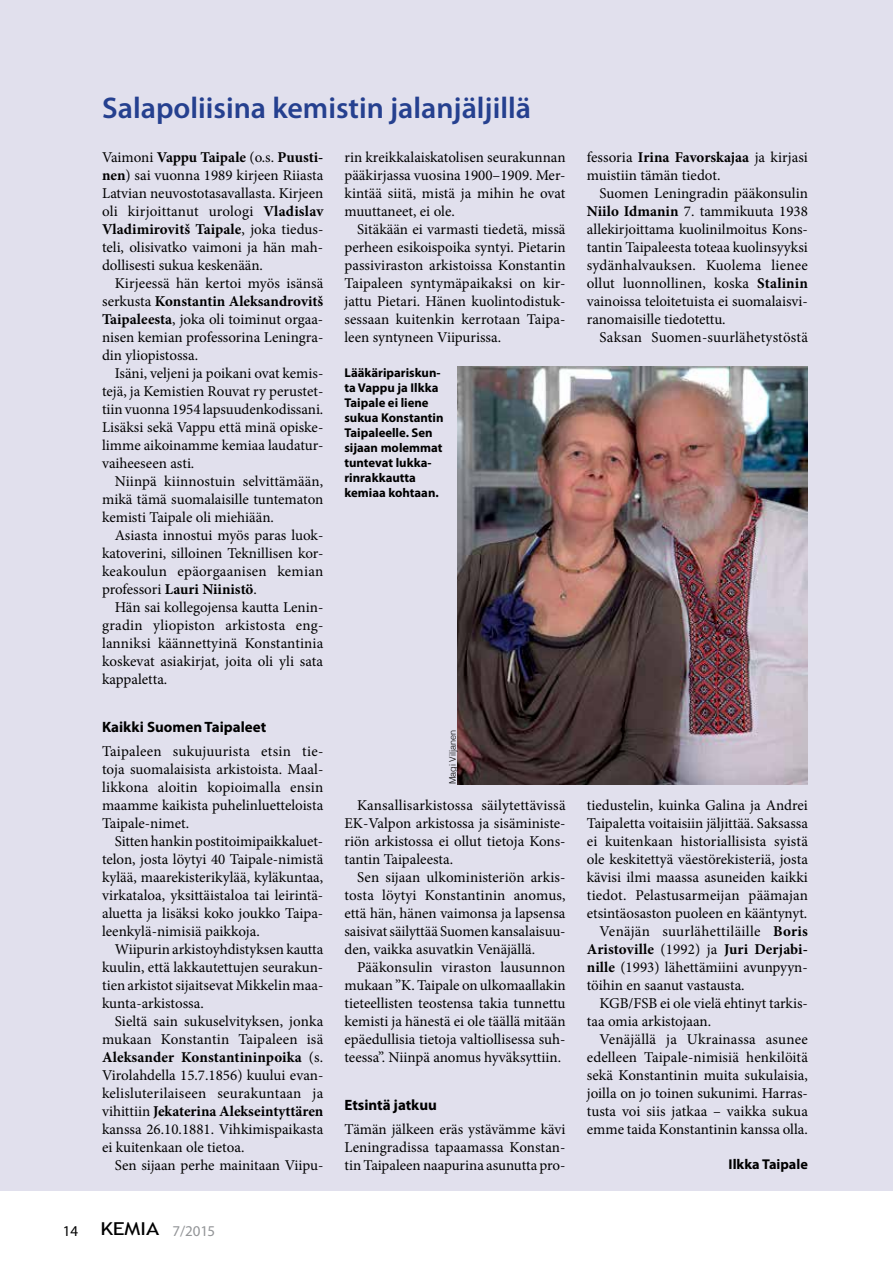
<style>
.page{position:relative;width:893px;height:1263px;background:#fff}
.page>*{position:absolute;margin:0;border:0;box-sizing:border-box;transform-origin:0 0}
.t1{font:600 30px "Myriad Pro";color:#25408f}
.t2{font:15px/18px "Minion Pro";color:#000;text-align:justify}
.t3{font:700 15px "Myriad Pro";color:#000}
.t4{font:700 15px "Minion Pro";letter-spacing:.005em;color:#000}
.t5{font:15px "Minion Pro";letter-spacing:.02em;color:#000}
.t6{font:15px "Myriad Pro";color:#939598}
.t7{font:15px "Myriad Pro";color:#000}
.t8{font:700 14.25px "Myriad Pro";color:#000}
.t9{font:700 12.75px/15px "Myriad Pro";color:#000}
.t10{font:300 9px "Helvetica";color:#000}
.s1{font-weight:700}
.s2{font-family:"Trebuchet MS";font-size:17.85px;color:#000}
.s3{font-weight:400}
</style>
<div class="page">
<div style="left:0;top:0;width:893px;height:1190px;background:#e1e0ed"></div>
<img style="left:458px;top:367px;width:350px;height:417px">
<h1 class="t1" style="left:102px;top:91px;width:430px">Salapoliisina kemistin jalanjäljillä</h1>
<p class="t2" style="left:344px;top:148px;width:223px">rin kreikkalaiskatolisen seurakunnan pääkirjassa vuosina 1900–1909. Mer&shy;kintää siitä, mistä ja mihin he ovat muuttaneet, ei ole.</p>
<p class="t2" style="left:344px;top:220px;width:223px;text-indent:13px">Sitäkään ei varmasti tiedetä, missä perheen esikoispoika syntyi. Pietarin passiviraston arkistoissa Konstantin Taipaleen syntymäpaikaksi on kir&shy;jattu Pietari. Hänen kuolintodistuk&shy;sessaan kuitenkin kerrotaan Taipa&shy;leen syntyneen Viipurissa.</p>
<p class="t2" style="left:102px;top:148px;width:223px">Vaimoni <span class="s1">Vappu Taipale</span> (o.s. <span class="s1">Puusti&shy;nen</span>) sai vuonna 1989 kirjeen Riiasta Latvian neuvostotasavallasta. Kirjeen oli kirjoittanut urologi <span class="s1">Vladislav Vladimirovitš Taipale</span>, joka tiedus&shy;teli, olisivatko vaimoni ja hän mah&shy;dollisesti sukua keskenään.</p>
<p class="t2" style="left:102px;top:274px;width:223px;text-indent:13px">Kirjeessä hän kertoi myös isänsä serkusta <span class="s1">Konstantin Aleksandrovitš Taipaleesta</span>, joka oli toiminut orgaa&shy;nisen kemian professorina Leningra&shy;din yliopistossa.</p>
<p class="t2" style="left:102px;top:364px;width:223px;text-indent:13px">Isäni, veljeni ja poikani ovat kemis&shy;tejä, ja Kemistien Rouvat ry perustet&shy;tiin vuonna 1954 lapsuudenkodissani.<br>Lisäksi sekä Vappu että minä opiske&shy;limme aikoinamme kemiaa laudatur&shy;vaiheeseen asti.</p>
<p class="t2" style="left:102px;top:472px;width:223px;text-indent:13px">Niinpä kiinnostuin selvittämään, mikä tämä suomalaisille tuntematon kemisti Taipale oli miehiään.</p>
<p class="t2" style="left:102px;top:526px;width:223px;text-indent:13px">Asiasta innostui myös paras luok&shy;katoverini, silloinen Teknillisen kor&shy;keakoulun epäorgaanisen kemian professori <span class="s1">Lauri Niinistö</span>.</p>
<p class="t2" style="left:102px;top:598px;width:223px;text-indent:13px">Hän sai kollegojensa kautta Lenin&shy;gradin yliopiston arkistosta eng&shy;lanniksi käännettyinä Konstantinia koskevat asiakirjat, joita oli yli sata kappaletta.</p>
<p class="t3" style="left:102px;top:718px;width:166px">Kaikki Suomen Taipaleet</p>
<p class="t2" style="left:102px;top:742px;width:223px">Taipaleen sukujuurista etsin tie&shy;toja suomalaisista arkistoista. Maal&shy;likkona aloitin kopioimalla ensin maamme kaikista puhelinluetteloista Taipale-nimet.</p>
<p class="t2" style="left:102px;top:832px;width:223px;text-indent:13px">Sitten hankin postitoimipaikkaluet&shy;telon, josta löytyi 40 Taipale-nimistä kylää, maarekisterikylää, kyläkuntaa, virkataloa, yksittäistaloa tai leirintä&shy;aluetta ja lisäksi koko joukko Taipa&shy;leenkylä-nimisiä paikkoja.</p>
<p class="t2" style="left:102px;top:940px;width:223px;text-indent:13px">Wiipurin arkistoyhdistyksen kautta kuulin, että lakkautettujen seurakun&shy;tien arkistot sijaitsevat Mikkelin maa&shy;kunta-arkistossa.</p>
<p class="t2" style="left:102px;top:1012px;width:223px;text-indent:13px">Sieltä sain sukuselvityksen, jonka mukaan Konstantin Taipaleen isä <span class="s1">Aleksander Konstantininpoika</span> (s.<br>Virolahdella 15.7.1856) kuului evan&shy;kelisluterilaiseen seurakuntaan ja vihittiin <span class="s1">Jekaterina Alekseintyttären </span>kanssa 26.10.1881. Vihkimispaikasta ei kuitenkaan ole tietoa.</p>
<p class="t2" style="left:115px;top:1156px;width:210px">Sen sijaan perhe mainitaan Viipu-</p>
<p class="t9" style="left:344px;top:365px;width:101px">Lääkäripariskun&shy;ta Vappu ja Ilkka<br>Taipale ei liene sukua Konstantin<br>Taipaleelle. Sen sijaan molemmat tuntevat lukka&shy;rinrakkautta kemiaa kohtaan.</p>
<p class="t10" style="left:446px;top:784px;width:55px;rotate:-90deg">Magi Viljanen</p>
<p class="t2" style="left:344px;top:796px;width:223px;text-indent:13px">Kansallisarkistossa säilytettävissä EK-Valpon arkistossa ja sisäministe&shy;riön arkistossa ei ollut tietoja Kons&shy;tantin Taipaleesta.</p>
<p class="t2" style="left:344px;top:868px;width:223px;text-indent:13px">Sen sijaan ulkoministeriön arkis&shy;tosta löytyi Konstantinin anomus, että hän, hänen vaimonsa ja lapsensa saisivat säilyttää Suomen kansalaisuu&shy;den, vaikka asuvatkin Venäjällä.</p>
<p class="t2" style="left:344px;top:958px;width:223px;text-indent:13px">Pääkonsulin viraston lausunnon mukaan ”K. Taipale on ulkomaallakin tieteellisten teostensa takia tunnettu kemisti ja hänestä ei ole täällä mitään epäedullisia tietoja valtiollisessa suh&shy;teessa”. Niinpä anomus hyväksyttiin.</p>
<p class="t3" style="left:344px;top:1096px;width:94px">Etsintä jatkuu</p>
<p class="t2" style="left:344px;top:1120px;width:223px">Tämän jälkeen eräs ystävämme kävi Leningradissa tapaamassa Konstan&shy;tin Taipaleen naapurina asunutta pro-</p>
<p class="t7" style="left:63px;top:1222px;width:17px">14</p>
<p class="t6" style="left:100px;top:1222px;width:116px"><span class="s2">KEMIA</span> 7/2015</p>
<p class="t2" style="left:587px;top:148px;width:223px">fessoria <span class="s1">Irina Favorskajaa</span> ja kirjasi muistiin tämän tiedot.</p>
<p class="t2" style="left:587px;top:184px;width:223px;text-indent:13px">Suomen Leningradin pääkonsulin <span class="s1">Niilo Idmanin</span> 7. tammikuuta 1938 allekirjoittama kuolinilmoitus Kons&shy;tantin Taipaleesta toteaa kuolinsyyksi sydänhalvauksen. Kuolema lienee ollut luonnollinen, koska <span class="s1">Stalinin </span>vainoissa teloitetuista ei suomalaisvi&shy;ranomaisille tiedotettu.</p>
<p class="t2" style="left:600px;top:328px;width:210px">Saksan Suomen-suurlähetystöstä</p>
<p class="t2" style="left:587px;top:796px;width:223px">tiedustelin, kuinka Galina ja Andrei</p>
<p class="t2" style="left:587px;top:814px;width:223px">Taipaletta voitaisiin jäljittää. Saksassa</p>
<p class="t2" style="left:587px;top:832px;width:223px">ei kuitenkaan historiallisista syistä</p>
<p class="t2" style="left:587px;top:850px;width:223px">ole keskitettyä väestörekisteriä, josta</p>
<p class="t2" style="left:587px;top:868px;width:223px">kävisi ilmi maassa asuneiden kaikki</p>
<p class="t2" style="left:587px;top:886px;width:223px">tiedot. Pelastusarmeijan päämajan</p>
<p class="t2" style="left:587px;top:904px;width:222px">etsintäosaston puoleen en kääntynyt.</p>
<p class="t5" style="left:600px;top:921px;width:210px">Venäjän suurlähettiläille <span class="s1">Boris</span></p>
<p class="t4" style="left:587px;top:939px;width:223px">Aristoville <span class="s3">(1992) ja</span> Juri Derjabi-</p>
<p class="t2" style="left:587px;top:958px;width:223px"><span class="s1">nille</span> (1993) lähettämiini avunpyyn-</p>
<p class="t2" style="left:587px;top:976px;width:159px">töihin en saanut vastausta.</p>
<p class="t2" style="left:600px;top:994px;width:210px">KGB/FSB ei ole vielä ehtinyt tarkis-</p>
<p class="t2" style="left:587px;top:1012px;width:126px">taa omia arkistojaan.</p>
<p class="t2" style="left:600px;top:1030px;width:210px">Venäjällä ja Ukrainassa asunee</p>
<p class="t2" style="left:587px;top:1048px;width:223px">edelleen Taipale-nimisiä henkilöitä</p>
<p class="t2" style="left:587px;top:1066px;width:223px">sekä Konstantinin muita sukulaisia,</p>
<p class="t2" style="left:587px;top:1084px;width:223px">joilla on jo toinen sukunimi. Harras-</p>
<p class="t2" style="left:587px;top:1102px;width:223px">tusta voi siis jatkaa – vaikka sukua</p>
<p class="t2" style="left:587px;top:1120px;width:223px">emme taida Konstantinin kanssa olla.</p>
<p class="t8" style="left:729px;top:1156px;width:81px">Ilkka Taipale</p>
</div>
